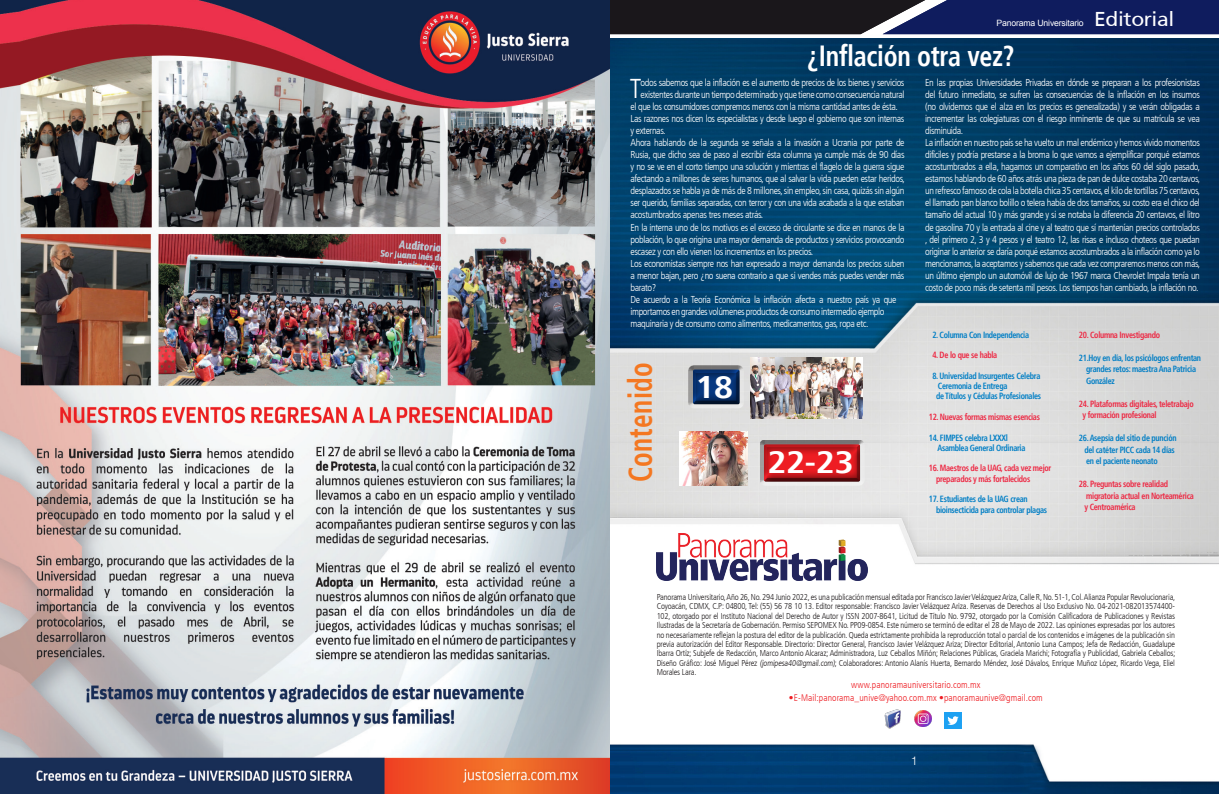
<style>
.page{position:relative;width:1219px;height:794px;background:#fff}
.page>*{position:absolute;margin:0;border:0;box-sizing:border-box;transform-origin:0 0}
.t1{font:700 condensed 33.1px "Frutiger";letter-spacing:.01em;color:#f47721;scale:.82 1}
.t2{font:700 condensed 31.2px "Frutiger";color:#fff;scale:1.2 1}
.t3{font:700 condensed 29.1px "Frutiger";letter-spacing:-.01em;color:#fff;scale:.89 1}
.t4{font:300 condensed 27.2px "Frutiger LT";color:#fff}
.t5{font:20px "Frutiger SAIN Rmv 1 Roman";letter-spacing:-.02em;color:#fff;scale:1.06 1}
.t6{font:300 12px "Helvetica LT Std";color:#fff}
.t7{font:300 condensed 10px/12px "Frutiger LT";letter-spacing:-.04em;color:#fff}
.t8{font:300 condensed 9.5px "Frutiger LT";letter-spacing:.01em;color:#ee1d23}
.t9{font:700 condensed 9px/10.3px "Frutiger";letter-spacing:-.035em;color:#007ec5;scale:.9 1}
.t10{font:700 condensed 9px/11.5px "Frutiger";letter-spacing:-.035em;color:#ed2742;scale:.9 1}
.t11{font:8.7px "Arial";letter-spacing:-.02em;color:#fff}
.t12{font:300 condensed 8.5px/9.4px "Frutiger LT";letter-spacing:-.02em;color:#231f20;text-align:justify}
</style>
<div class="page">
<img style="left:609px;top:38px;width:610px;height:756px">
<img style="left:657px;top:533px;width:210px;height:47px">
<svg style="left:609px;top:0;width:610px;height:34px;background:#1c2144"></svg>
<div style="left:684px;top:361px;width:64px;height:51px;background:#ddd"></div>
<div style="left:689px;top:365px;width:55px;height:40px;background:#fff;opacity:.75"></div>
<div style="left:689px;top:367px;width:55px;height:41px;background:#231f20;opacity:.75"></div>
<div style="left:756px;top:436px;width:111px;height:54px;background:#e3e3e3"></div>
<div style="left:760px;top:440px;width:104px;height:42px;background:#757373"></div>
<div style="left:760px;top:442px;width:104px;height:44px;background:#231f20;opacity:.75"></div>
<img style="left:680px;top:431px;width:67px;height:54px">
<img style="left:750px;top:357px;width:112px;height:61px">
<img style="left:884px;top:709px;width:17px;height:19px">
<img style="left:914px;top:710px;width:18px;height:17px">
<img style="left:945px;top:712px;width:16px;height:16px">
<img style="left:0;top:0;width:609px;height:794px">
<p class="t11" style="left:996px;top:18px;width:89px">Panorama Universitario</p>
<h3 class="t5" style="left:1094px;top:8px;width:77px">Editorial</h3>
<h3 class="t3" style="left:807px;top:39px;width:235px">¿Inflación otra vez?</h3>
<h3 class="t4" style="left:630px;top:74px;width:13px">T</h3>
<p class="t7" style="left:641px;top:77px;width:265px">odos sabemos que la inflación es el aumento de precios de los bienes y servicios</p>
<p class="t7" style="left:641px;top:89px;width:265px">existentes durante un tiempo determinado y que tiene como consecuencia natural</p>
<p class="t7" style="left:630px;top:101px;width:269px">el que los consumidores compremos menos con la misma cantidad antes de ésta.</p>
<p class="t7" style="left:630px;top:113px;width:275px">Las razones nos dicen los especialistas y desde luego el gobierno que son internas</p>
<p class="t7" style="left:630px;top:125px;width:37px">y externas.</p>
<p class="t7" style="left:630px;top:137px;width:276px">Ahora hablando de la segunda se señala a la invasión a Ucrania por parte de</p>
<p class="t7" style="left:630px;top:149px;width:276px">Rusia, que dicho sea de paso al escribir ésta columna ya cumple más de 90 días</p>
<p class="t7" style="left:630px;top:161px;width:275px">y no se ve en el corto tiempo una solución y mientras el flagelo de la guerra sigue</p>
<p class="t7" style="left:630px;top:173px;width:276px">afectando a millones de seres humanos, que al salvar la vida pueden estar heridos,</p>
<p class="t7" style="left:630px;top:185px;width:276px">desplazados se habla ya de más de 8 millones, sin empleo, sin casa, quizás sin algún</p>
<p class="t7" style="left:630px;top:197px;width:276px">ser querido, familias separadas, con terror y con una vida acabada a la que estaban</p>
<p class="t7" style="left:630px;top:209px;width:134px">acostumbrados apenas tres meses atrás.</p>
<p class="t7" style="left:630px;top:221px;width:276px">En la interna uno de los motivos es el exceso de circulante se dice en manos de la</p>
<p class="t7" style="left:630px;top:233px;width:275px">población, lo que origina una mayor demanda de productos y servicios provocando</p>
<p class="t7" style="left:630px;top:245px;width:184px">escasez y con ello vienen los incrementos en los precios.</p>
<p class="t7" style="left:630px;top:257px;width:276px">Los economistas siempre nos han expresado a mayor demanda los precios suben</p>
<p class="t7" style="left:630px;top:269px;width:275px">a menor bajan, pero ¿no suena contrario a que si vendes más puedes vender más</p>
<p class="t7" style="left:630px;top:281px;width:27px">barato?</p>
<p class="t7" style="left:630px;top:293px;width:268px">De acuerdo a la Teoría Económica la inflación afecta a nuestro país ya que</p>
<p class="t7" style="left:630px;top:305px;width:256px">importamos en grandes volúmenes productos de consumo intermedio ejemplo</p>
<p class="t7" style="left:630px;top:317px;width:240px">maquinaria y de consumo como alimentos, medicamentos, gas, ropa etc.</p>
<h1 class="t1" style="left:621px;top:482px;width:147px;rotate:-90deg">Contenido</h1>
<h2 class="t2" style="left:695px;top:368px;width:33px">18</h2>
<h2 class="t2" style="left:767px;top:444px;width:74px">22-23</h2>
<p class="t7" style="left:925px;top:77px;width:277px">En las propias Universidades Privadas en dónde se preparan a los profesionistas del futuro inmediato, se sufren las consecuencias de la inflación en los insumos (no olvidemos que el alza en los precios es generalizada) y se verán obligadas a incrementar las colegiaturas con el riesgo inminente de que su matrícula se vea disminuida.<br>La inflación en nuestro país se ha vuelto un mal endémico y hemos vivido momentos difíciles y podría prestarse a la broma lo que vamos a ejemplificar porqué estamos acostumbrados a ella, hagamos un comparativo en los años 60 del siglo pasado, estamos hablando de 60 años atrás una pieza de pan de dulce costaba 20 centavos, un refresco famoso de cola la botella chica 35 centavos, el kilo de tortillas 75 centavos, el llamado pan blanco bolillo o telera había de dos tamaños, su costo era el chico del tamaño del actual 10 y más grande y si se notaba la diferencia 20 centavos, el litro de gasolina 70 y la entrada al cine y al teatro que sí mantenían precios controlados , del primero 2, 3 y 4 pesos y el teatro 12, las risas e incluso choteos que puedan originar lo anterior se daría porqué estamos acostumbrados a la inflación como ya lo mencionamos, la aceptamos y sabemos que cada vez compraremos menos con más, un último ejemplo un automóvil de lujo de 1967 marca Chevrolet Impala tenía un costo de poco más de setenta mil pesos. Los tiempos han cambiado, la inflación no.</p>
<p class="t9" style="left:932px;top:329px;width:109px">2. Columna Con Independencia</p>
<p class="t10" style="left:932px;top:349px;width:74px">4. De lo que se habla</p>
<p class="t9" style="left:936px;top:370px;width:118px;text-indent:-4px">8. Universidad Insurgentes Celebra<br>Ceremonia de Entrega<br>de Títulos y Cédulas Profesionales</p>
<p class="t10" style="left:929px;top:411px;width:125px">12. Nuevas formas mismas esencias</p>
<p class="t9" style="left:937px;top:432px;width:99px;text-indent:-9px">14. FIMPES celebra LXXXl<br>Asamblea General Ordinaria</p>
<p class="t10" style="left:936px;top:463px;width:130px;line-height:10.3px;text-indent:-7px">16. Maestros de la UAG, cada vez mejor preparados y más fortalecidos</p>
<p class="t9" style="left:936px;top:494px;width:125px;text-indent:-7px">17. Estudiantes de la UAG crean bioinsecticida para controlar plagas</p>
<p class="t10" style="left:1079px;top:329px;width:92px">20. Columna Investigando</p>
<p class="t9" style="left:1086px;top:352px;width:129px;line-height:11.5px;text-indent:-7px">21.Hoy en día, los psicólogos enfrentan grandes retos: maestra Ana Patricia<br>González</p>
<p class="t10" style="left:1083px;top:398px;width:125px;text-indent:-4px">24. Plataformas digitales, teletrabajo y formación profesional</p>
<p class="t9" style="left:1084px;top:432px;width:104px;line-height:11.5px;text-indent:-5px">26. Asepsia del sitio de punción del catéter PICC cada 14 días en el paciente neonato</p>
<p class="t10" style="left:1084px;top:478px;width:123px;text-indent:-5px">28. Preguntas sobre realidad migratoria actual en Norteamérica y Centroamérica</p>
<p class="t12" style="left:657px;top:592px;width:520px">Panorama Universitario, Año 26, No. 294 Junio 2022, es una publicación mensual editada por Francisco Javier Velázquez Ariza, Calle R, No. 51-1, Col. Alianza Popular Revolucionaria, Coyoacán, CDMX, C.P: 04800, Tel: (55) 56 78 10 13. Editor responsable: Francisco Javier Velázquez Ariza. Reservas de Derechos al Uso Exclusivo No. 04-2021-082013574400- 102, otorgado por el Instituto Nacional del Derecho de Autor y ISSN 2007-8641, Licitud de Título No. 9792, otorgado por la Comisión Calificadora de Publicaciones y Revistas Ilustradas de la Secretaría de Gobernación. Permiso SEPOMEX No. PP09-0854. Este número se terminó de editar el 28 de Mayo de 2022. Las opiniones expresadas por los autores no necesariamente reflejan la postura del editor de la publicación. Queda estrictamente prohibida la reproducción total o parcial de los contenidos e imágenes de la publicación sin previa autorización del Editor Responsable. Directorio: Director General, Francisco Javier Velázquez Ariza; Director Editorial, Antonio Luna Campos; Jefa de Redacción, Guadalupe Ibarra Ortíz; Subjefe de Redacción, Marco Antonio Alcaraz; Administradora, Luz Ceballos Miñón; Relaciones Públicas, Graciela Marichi; Fotografía y Publicidad, Gabriela Ceballos; Diseño Gráfico: José Miguel Pérez (jomipesa40@gmail.com); Colaboradores: Antonio Alanís Huerta, Bernardo Méndez, José Dávalos, Enrique Muñoz López, Ricardo Vega, Eliel Morales Lara.</p>
<p class="t8" style="left:851px;top:679px;width:131px">www.panoramauniversitario.com.mx</p>
<p class="t8" style="left:789px;top:692px;width:255px">•E-Mail:panorama_unive@yahoo.com.mx •panoramaunive@gmail.com</p>
<p class="t6" style="left:911px;top:753px;width:8px">1</p>
</div>
